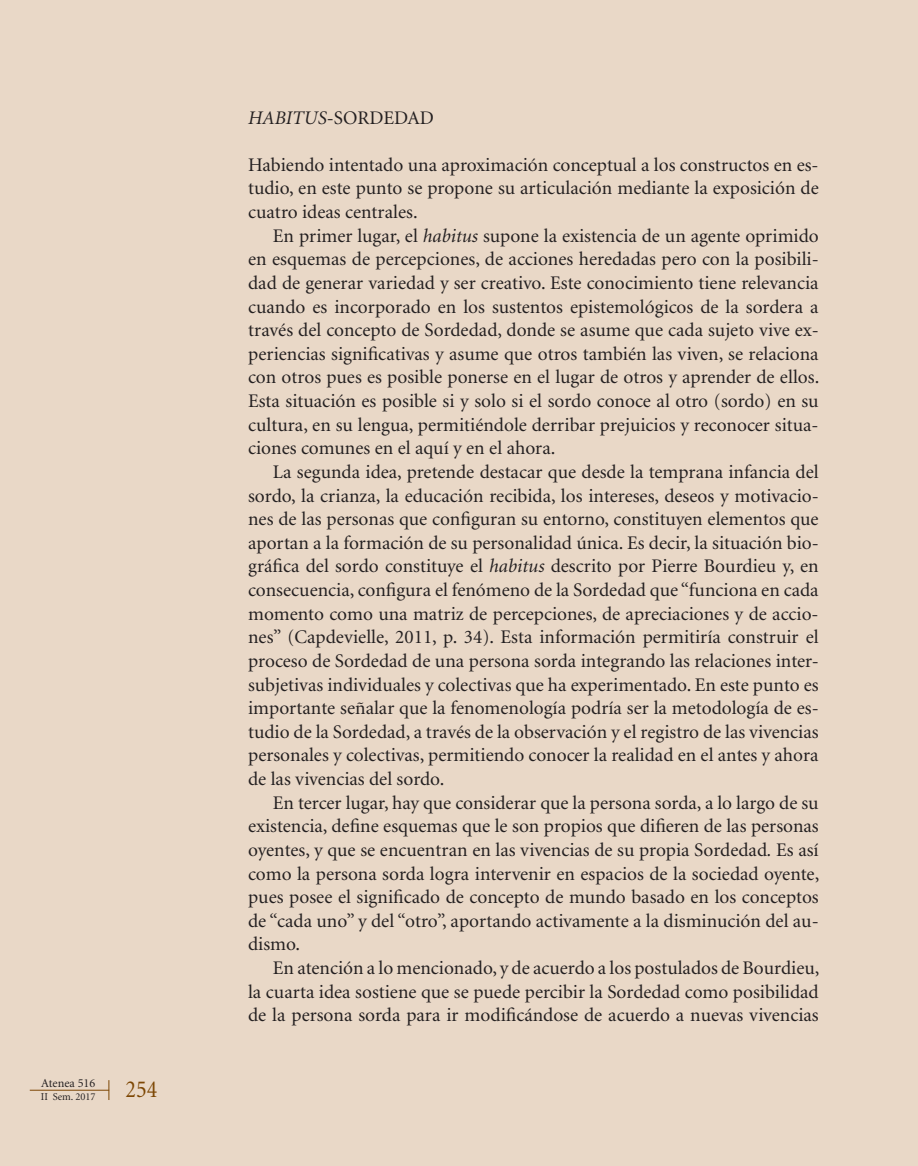
<style>
.page{position:relative;width:918px;height:1166px;background:#e9d8c7}
.page>*{position:absolute;margin:0;border:0;box-sizing:border-box;transform-origin:0 0}
.t1{font:24.5px "Minion";color:#7d4704;scale:.9 1}
.t2{font:19.25px/23.6px "Minion";color:#231f20;text-align:justify}
.t3{font:12.25px "Minion";color:#231f20}
.t4{font:10.5px "Minion";color:#231f20}
.s1{font-style:italic}
</style>
<div class="page">
<hr style="left:30px;top:1090px;width:79px;height:1px;background:#7d4704">
<svg style="left:109px;top:1080px;width:1px;height:20px"></svg>
<p class="t3" style="left:41px;top:1077px;width:56px">Atenea 516</p>
<p class="t4" style="left:41px;top:1091px;width:56px">II Sem. 2017</p>
<p class="t1" style="left:126px;top:1077px;width:37px">254</p>
<p class="t2" style="left:248px;top:106px;width:187px"><span class="s1">HABITUS</span>-SORDEDAD</p>
<p class="t2" style="left:248px;top:154px;width:572px">Habiendo intentado una aproximación conceptual a los constructos en es&shy;tudio, en este punto se propone su articulación mediante la exposición de cuatro ideas centrales.</p>
<p class="t2" style="left:248px;top:224px;width:573px;text-indent:25px">En primer lugar, el <span class="s1">habitus</span> supone la existencia de un agente oprimido en esquemas de percepciones, de acciones heredadas pero con la posibili&shy;dad de generar variedad y ser creativo. Este conocimiento tiene relevancia cuando es incorporado en los sustentos epistemológicos de la sordera a través del concepto de Sordedad, donde se asume que cada sujeto vive ex&shy;periencias significativas y asume que otros también las viven, se relaciona con otros pues es posible ponerse en el lugar de otros y aprender de ellos.<br>Esta situación es posible si y solo si el sordo conoce al otro (sordo) en su cultura, en su lengua, permitiéndole derribar prejuicios y reconocer situa&shy;ciones comunes en el aquí y en el ahora.</p>
<p class="t2" style="left:248px;top:461px;width:572px;text-indent:25px">La segunda idea, pretende destacar que desde la temprana infancia del sordo, la crianza, la educación recibida, los intereses, deseos y motivacio&shy;nes de las personas que configuran su entorno, constituyen elementos que aportan a la formación de su personalidad única. Es decir, la situación bio&shy;gráfica del sordo constituye el <span class="s1">habitus</span> descrito por Pierre Bourdieu y, en consecuencia, configura el fenómeno de la Sordedad que “funciona en cada momento como una matriz de percepciones, de apreciaciones y de accio&shy;nes” (Capdevielle, 2011, p. 34). Esta información permitiría construir el proceso de Sordedad de una persona sorda integrando las relaciones inter&shy;subjetivas individuales y colectivas que ha experimentado. En este punto es importante señalar que la fenomenología podría ser la metodología de es&shy;tudio de la Sordedad, a través de la observación y el registro de las vivencias personales y colectivas, permitiendo conocer la realidad en el antes y ahora de las vivencias del sordo.</p>
<p class="t2" style="left:248px;top:791px;width:573px;text-indent:25px">En tercer lugar, hay que considerar que la persona sorda, a lo largo de su existencia, define esquemas que le son propios que difieren de las personas oyentes, y que se encuentran en las vivencias de su propia Sordedad<span class="s1">.</span> Es así como la persona sorda logra intervenir en espacios de la sociedad oyente, pues posee el significado de concepto de mundo basado en los conceptos de “cada uno” y del “otro”, aportando activamente a la disminución del au&shy;dismo.</p>
<p class="t2" style="left:248px;top:957px;width:573px;text-indent:25px">En atención a lo mencionado, y de acuerdo a los postulados de Bourdieu, la cuarta idea sostiene que se puede percibir la Sordedad como posibilidad de la persona sorda para ir modificándose de acuerdo a nuevas vivencias</p>
</div>
